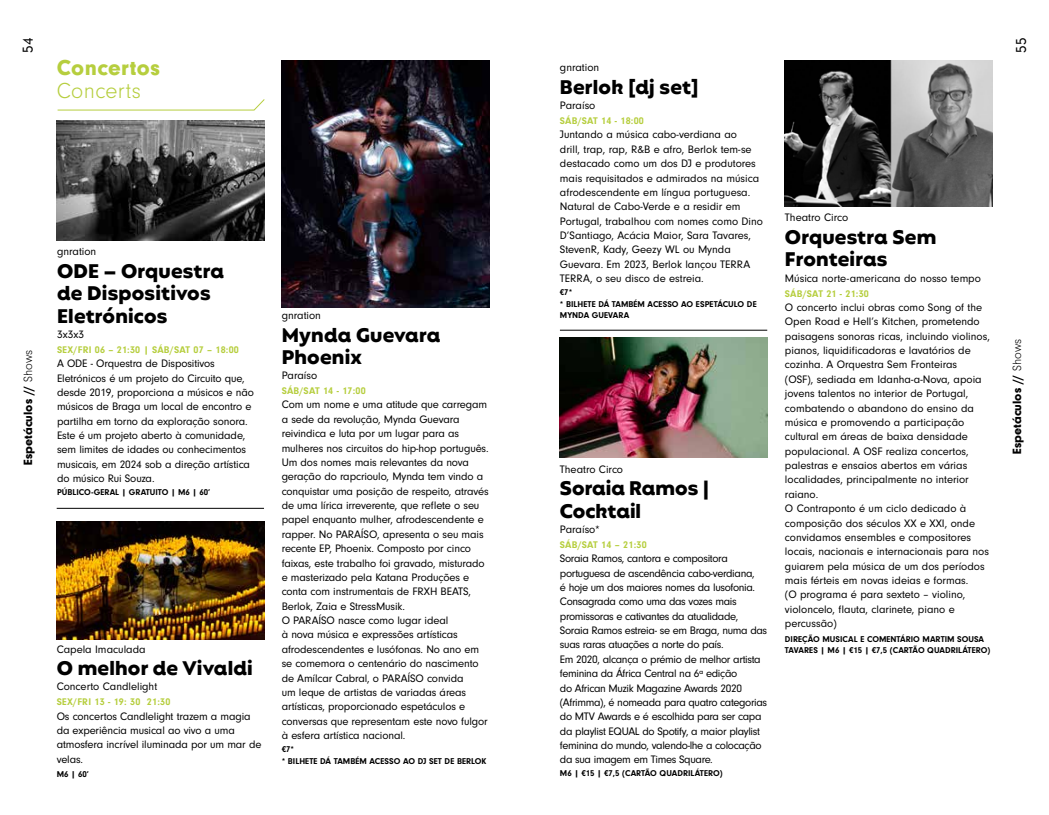
<style>
.page{position:relative;width:1049px;height:815px;background:#fff}
.page>*{position:absolute;margin:0;border:0;box-sizing:border-box;transform-origin:0 0}
.t1{font:900 22.5px "Neuzeit Gro";letter-spacing:.02em;color:#b6ce3e}
.t2{font:300 22.5px "Neuzeit Gro";letter-spacing:.02em;color:#b6ce3e}
.t3{font:900 20px/22.5px "Mangueira";letter-spacing:.01em;color:#000}
.t4{font:15px "Neuzeit Gro";color:#000}
.t5{font:900 12.5px "Neuzeit Gro";color:#000}
.t6{font:11.25px/14.4px "Neuzeit Gro";letter-spacing:-.01em;color:#000}
.t7{font:11.25px/14.4px "Neuzeit Gro";letter-spacing:-.03em;color:#000}
.t8{font:700 10px "Neuzeit Gro";letter-spacing:.02em;color:#b6ce3e}
.t9{font:700 8.75px/12.5px "Neuzeit Gro";color:#000}
.s1{font-weight:300}
</style>
<div class="page">
<img style="left:57px;top:120px;width:207px;height:120px">
<img style="left:57px;top:521px;width:207px;height:119px">
<img style="left:282px;top:60px;width:207px;height:248px">
<svg style="left:57px;top:99px;width:208px;height:12px"></svg>
<hr style="left:57px;top:508px;width:207px;height:1px;background:#000">
<img style="left:560px;top:338px;width:207px;height:120px">
<hr style="left:560px;top:330px;width:207px;height:1px;background:#000">
<img style="left:785px;top:61px;width:207px;height:145px">
<h3 class="t4" style="left:20px;top:53px;width:16px;rotate:-90deg">54</h3>
<h1 class="t1" style="left:57px;top:55px;width:105px">Concertos</h1>
<h1 class="t2" style="left:57px;top:78px;width:86px">Concerts</h1>
<p class="t5" style="left:21px;top:465px;width:117px;rotate:-90deg">Espetáculos // <span class="s1">Shows</span></p>
<p class="t6" style="left:57px;top:245px;width:41px">gnration</p>
<h2 class="t3" style="left:57px;top:261px;width:168px">ODE – Orquestra de Dispositivos<br>Eletrónicos</h2>
<p class="t6" style="left:57px;top:327px;width:28px">3x3x3</p>
<p class="t8" style="left:57px;top:344px;width:183px">SEX/FRI 06 – 21:30 | SÁB/SAT 07 – 18:00</p>
<p class="t6" style="left:57px;top:356px;width:198px">A ODE - Orquestra de Dispositivos Eletrónicos é um projeto do Circuito que, desde 2019, proporciona a músicos e não músicos de Braga um local de encontro e partilha em torno da exploração sonora.<br>Este é um projeto aberto à comunidade, sem limites de idades ou conhecimentos musicais, em 2024 sob a direção artística do músico Rui Souza.</p>
<p class="t9" style="left:57px;top:486px;width:155px">PÚBLICO-GERAL | GRATUITO | M6 | 60’</p>
<p class="t6" style="left:57px;top:642px;width:90px">Capela Imaculada</p>
<h2 class="t3" style="left:57px;top:659px;width:198px">O melhor de Vivaldi</h2>
<p class="t6" style="left:57px;top:680px;width:102px">Concerto Candlelight</p>
<p class="t8" style="left:57px;top:696px;width:115px">SEX/FRI 13 - 19: 30 21:30</p>
<p class="t6" style="left:57px;top:709px;width:206px">Os concertos Candlelight trazem a magia da experiência musical ao vivo a uma atmosfera incrível iluminada por um mar de velas.</p>
<p class="t9" style="left:57px;top:767px;width:34px">M6 | 60’</p>
<p class="t6" style="left:282px;top:308px;width:41px">gnration</p>
<h2 class="t3" style="left:282px;top:325px;width:160px">Mynda Guevara<br>Phoenix</h2>
<p class="t6" style="left:282px;top:368px;width:37px">Paraíso</p>
<p class="t8" style="left:282px;top:385px;width:85px">SÁB/SAT 14 - 17:00</p>
<p class="t6" style="left:282px;top:398px;width:209px">Com um nome e uma atitude que carregam a sede da revolução, Mynda Guevara reivindica e luta por um lugar para as mulheres nos circuitos do hip-hop português.<br>Um dos nomes mais relevantes da nova geração do rapcrioulo, Mynda tem vindo a conquistar uma posição de respeito, através de uma lírica irreverente, que reflete o seu papel enquanto mulher, afrodescendente e rapper. No PARAÍSO, apresenta o seu mais recente EP, Phoenix. Composto por cinco faixas, este trabalho foi gravado, misturado e masterizado pela Katana Produções e conta com instrumentais de FRXH BEATS, Berlok, Zaia e StressMusik.<br>O PARAÍSO nasce como lugar ideal<br>à nova música e expressões artísticas afrodescendentes e lusófonas. No ano em se comemora o centenário do nascimento de Amílcar Cabral, o PARAÍSO convida<br>um leque de artistas de variadas áreas artísticas, proporcionado espetáculos e conversas que representam este novo fulgor à esfera artística nacional.</p>
<p class="t9" style="left:282px;top:742px;width:206px">€7*<br>* BILHETE DÁ TAMBÉM ACESSO AO DJ SET DE BERLOK</p>
<p class="t6" style="left:560px;top:61px;width:41px">gnration</p>
<h2 class="t3" style="left:560px;top:78px;width:140px">Berlok [dj set]</h2>
<p class="t6" style="left:560px;top:98px;width:37px">Paraíso</p>
<p class="t8" style="left:560px;top:115px;width:85px">SÁB/SAT 14 - 18:00</p>
<p class="t6" style="left:560px;top:128px;width:205px">Juntando a música cabo-verdiana ao<br>drill, trap, rap, R&amp;B e afro, Berlok tem-se destacado como um dos DJ e produtores mais requisitados e admirados na música afrodescendente em língua portuguesa.<br>Natural de Cabo-Verde e a residir em Portugal, trabalhou com nomes como Dino D’Santiago, Acácia Maior, Sara Tavares, StevenR, Kady, Geezy WL ou Mynda Guevara. Em 2023, Berlok lançou TERRA TERRA, o seu disco de estreia.</p>
<p class="t9" style="left:560px;top:286px;width:198px">€7*<br>* BILHETE DÁ TAMBÉM ACESSO AO ESPETÁCULO DE</p>
<p class="t9" style="left:560px;top:309px;width:71px">MYNDA GUEVARA</p>
<p class="t6" style="left:560px;top:462px;width:65px">Theatro Circo</p>
<h2 class="t3" style="left:560px;top:479px;width:151px">Soraia Ramos |<br>Cocktail</h2>
<p class="t6" style="left:560px;top:522px;width:42px">Paraíso*</p>
<p class="t8" style="left:560px;top:539px;width:88px">SÁB/SAT 14 – 21:30</p>
<p class="t7" style="left:560px;top:551px;width:209px">Soraia Ramos, cantora e compositora portuguesa de ascendência cabo-verdiana,<br>é hoje um dos maiores nomes da lusofonia.<br>Consagrada como uma das vozes mais promissoras e cativantes da atualidade, Soraia Ramos estreia- se em Braga, numa das suas raras atuações a norte do país.<br>Em 2020, alcança o prémio de melhor artista feminina da África Central na 6ª edição<br>do African Muzik Magazine Awards 2020 (Afrimma), é nomeada para quatro categorias do MTV Awards e é escolhida para ser capa da playlist EQUAL do Spotify, a maior playlist feminina do mundo, valendo-lhe a colocação da sua imagem em Times Square.</p>
<p class="t9" style="left:560px;top:767px;width:164px">M6 | €15 | €7,5 (CARTÃO QUADRILÁTERO)</p>
<p class="t6" style="left:785px;top:211px;width:65px">Theatro Circo</p>
<h2 class="t3" style="left:785px;top:228px;width:153px">Orquestra Sem<br>Fronteiras</h2>
<p class="t6" style="left:785px;top:271px;width:197px">Música norte-americana do nosso tempo</p>
<p class="t8" style="left:785px;top:288px;width:85px">SÁB/SAT 21 - 21:30</p>
<p class="t6" style="left:785px;top:300px;width:206px">O concerto inclui obras como Song of the Open Road e Hell’s Kitchen, prometendo paisagens sonoras ricas, incluindo violinos, pianos, liquidificadoras e lavatórios de cozinha. A Orquestra Sem Fronteiras<br>(OSF), sediada em Idanha-a-Nova, apoia jovens talentos no interior de Portugal, combatendo o abandono do ensino da música e promovendo a participação cultural em áreas de baixa densidade populacional. A OSF realiza concertos, palestras e ensaios abertos em várias localidades, principalmente no interior raiano.<br>O Contraponto é um ciclo dedicado à composição dos séculos XX e XXI, onde convidamos ensembles e compositores locais, nacionais e internacionais para nos guiarem pela música de um dos períodos mais férteis em novas ideias e formas.<br>(O programa é para sexteto – violino, violoncelo, flauta, clarinete, piano e percussão)</p>
<p class="t9" style="left:785px;top:633px;width:207px;line-height:11.2px">DIREÇÃO MUSICAL E COMENTÁRIO MARTIM SOUSA<br>TAVARES | M6 | €15 | €7,5 (CARTÃO QUADRILÁTERO)</p>
<h3 class="t4" style="left:1013px;top:53px;width:16px;rotate:-90deg">55</h3>
<p class="t5" style="left:1010px;top:454px;width:117px;rotate:-90deg">Espetáculos // <span class="s1">Shows</span></p>
</div>
